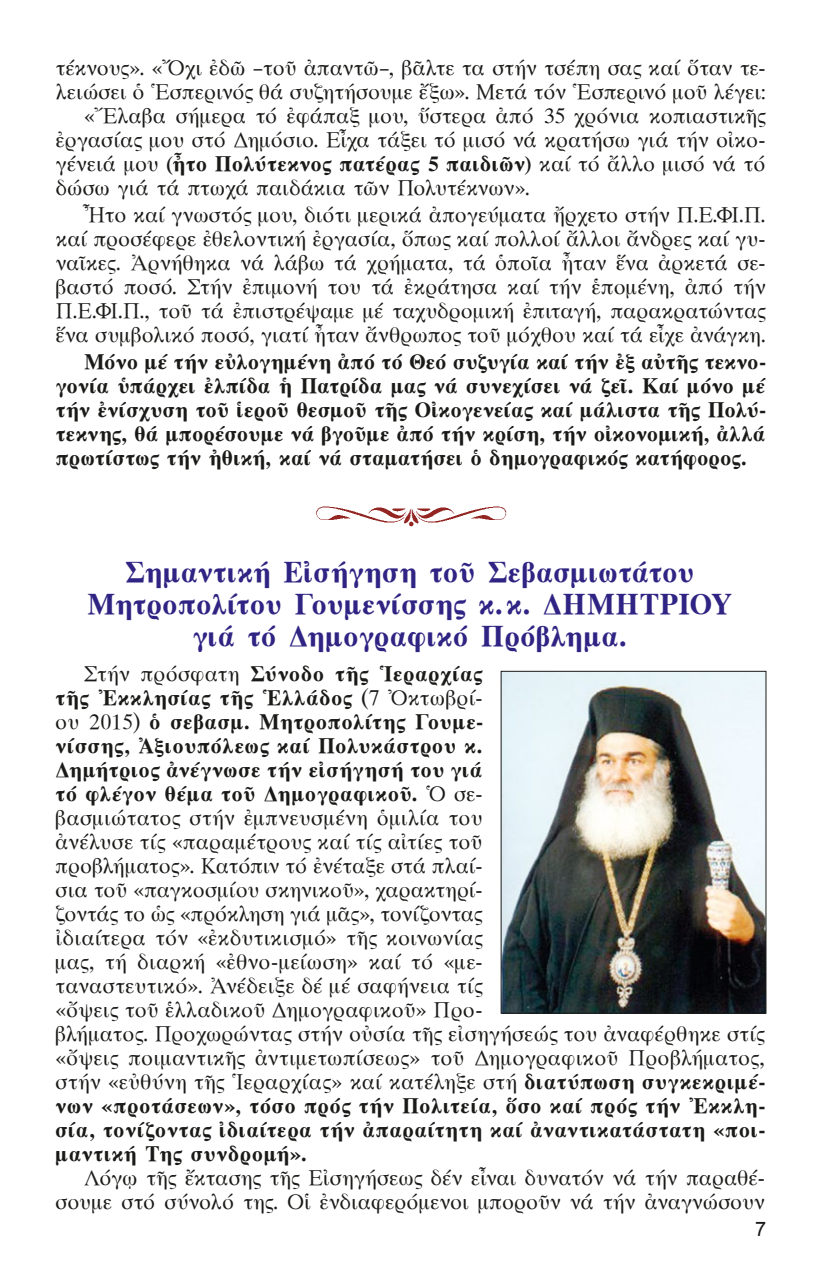
<style>
.page{position:relative;width:823px;height:1276px;background:#fff}
.page>*{position:absolute;margin:0;border:0;box-sizing:border-box;transform-origin:0 0}
.t1{font:700 30px/32px "Mg Old Times UC Pol";color:#2f2483;text-align:center}
.t2{font:22px/24px "Mg Old Times UC Pol Normal";color:#1a1a18}
.t3{font:700 22px/24px "Mg Old Times UC Pol";letter-spacing:.005em;color:#1a1a18;text-align:justify}
.t4{font:20px "Arial";color:#1a1a18}
.s1{font-family:"Mg Old Times UC Pol Normal";font-weight:400}
.s2{font-family:"Mg Old Times UC Pol";font-weight:700}
</style>
<div class="page">
<img style="left:502px;top:673px;width:262px;height:338px">
<div style="left:500px;top:671px;width:266px;height:342px;border:1px solid #1a1a18"></div>
<img style="left:315px;top:506px;width:192px;height:21px">
<p class="t2" style="left:56px;top:57px;width:711px;text-align:right">τέκνους». «Ὄχι ἐδῶ –τοῦ ἀπαντῶ–, βᾶλτε τα στήν τσέπη σας καί ὅταν τε&shy;λειώσει ὁ Ἑσπερινός θά συζητήσουμε ἔξω». Μετά τόν Ἑσπερινό μοῦ λέγει: «Ἔλαβα σήμερα τό ἐφάπαξ μου, ὕστερα ἀπό 35 χρόνια κοπιαστικῆς ἐργασίας μου στό Δημόσιο. Εἶχα τάξει τό μισό νά κρατήσω γιά τήν οἰκο-</p>
<p class="t3" style="left:56px;top:152px;width:711px"><span class="s1">γένειά μου</span> (ἦτο Πολύτεκνος πατέρας 5 παιδιῶν) <span class="s1">καί τό ἄλλο μισό νά τό</span></p>
<p class="t2" style="left:85px;top:175px;width:682px;line-height:26.8px;text-indent:-28px">δώσω γιά τά πτωχά παιδάκια τῶν Πολυτέκνων».<br>Ἦτο καί γνωστός μου, διότι μερικά ἀπογεύματα ἤρχετο στήν Π.Ε.ΦΙ.Π.</p>
<p class="t2" style="left:56px;top:227px;width:711px;text-align:justify">καί προσέφερε ἐθελοντική ἐργασία, ὅπως καί πολλοί ἄλλοι ἄνδρες καί γυ&shy;ναῖκες. Ἀρνήθηκα νά λάβω τά χρήματα, τά ὁποῖα ἦταν ἕνα ἀρκετά σε&shy;βαστό ποσό. Στήν ἐπιμονή του τά ἐκράτησα καί τήν ἑπομένη, ἀπό τήν Π.Ε.ΦΙ.Π., τοῦ τά ἐπιστρέψαμε μέ ταχυδρομική ἐπιταγή, παρακρατώντας ἕνα συμβολικό ποσό, γιατί ἦταν ἄνθρωπος τοῦ μόχθου καί τά εἶχε ἀνάγκη.</p>
<p class="t3" style="left:56px;top:350px;width:711px;text-indent:28px">Μόνο μέ τήν εὐλογημένη ἀπό τό Θεό συζυγία καί τήν ἐξ αὐτῆς τεκνο&shy;γονία ὑπάρχει ἐλπίδα ἡ Πατρίδα μας νά συνεχίσει νά ζεῖ. Καί μόνο μέ τήν ἐνίσχυση τοῦ ἱεροῦ θεσμοῦ τῆς Οἰκογενείας καί μάλιστα τῆς Πολύ&shy;τεκνης, θά μπορέσουμε νά βγοῦμε ἀπό τήν κρίση, τήν οἰκονομική, ἀλλά πρωτίστως τήν ἠθική, καί νά σταματήσει ὁ δημογραφικός κατήφορος.</p>
<h1 class="t1" style="left:88px;top:556px;width:646px">Σημαντική Εἰσήγηση τοῦ Σεβασμιωτάτου<br>Μητροπολίτου Γουμενίσσης κ.κ. ΔΗΜΗΤΡΙΟΥ γιά τό Δημογραφικό Πρόβλημα.</h1>
<p class="t3" style="left:56px;top:662px;width:428px;text-indent:28px"><span class="s1">Στήν πρόσφατη</span> Σύνοδο τῆς Ἱεραρχίας τῆς Ἐκκλησίας τῆς Ἑλλάδος <span class="s1">(7 Ὀκτωβρί&shy;ου 2015)</span> ὁ σεβασμ. Μητροπολίτης Γουμε&shy;νίσσης, Ἀξιουπόλεως καί Πολυκάστρου κ.<br>Δημήτριος ἀνέγνωσε τήν εἰσήγησή του γιά τό φλέγον θέμα τοῦ Δημογραφικοῦ. <span class="s1">Ὁ σε-</span></p>
<p class="t2" style="left:56px;top:806px;width:710px">βασμιώτατος στήν ἐμπνευσμένη ὁμιλία του<br>ἀνέλυσε τίς «παραμέτρους καί τίς αἰτίες τοῦ<br>προβλήματος». Κατόπιν τό ἐνέταξε στά πλαί-<br>σια τοῦ «παγκοσμίου σκηνικοῦ», χαρακτηρί-<br>ζοντάς το ὡς «πρόκληση γιά μᾶς», τονίζοντας<br>ἰδιαίτερα τόν «ἐκδυτικισμό» τῆς κοινωνίας<br>μας, τή διαρκή «ἐθνο-μείωση» καί τό «με-<br>ταναστευτικό». Ἀνέδειξε δέ μέ σαφήνεια τίς<br>«ὄψεις τοῦ ἑλλαδικοῦ Δημογραφικοῦ» Προ-<br>βλήματος. Προχωρώντας στήν οὐσία τῆς εἰσηγήσεώς του ἀναφέρθηκε στίς «ὄψεις ποιμαντικῆς ἀντιμετωπίσεως» τοῦ Δημογραφικοῦ Προβλήματος, στήν «εὐθύνη τῆς Ἱεραρχίας» καί κατέληξε στή <span class="s2">διατύπωση συγκεκριμέ-</span></p>
<p class="t3" style="left:56px;top:1094px;width:710px">νων «προτάσεων», τόσο πρός τήν Πολιτεία, ὅσο καί πρός τήν Ἐκκλη&shy;σία, τονίζοντας ἰδιαίτερα τήν ἀπαραίτητη καί ἀναντικατάστατη «ποι&shy;μαντική Της συνδρομή».</p>
<p class="t2" style="left:56px;top:1166px;width:710px;text-align:right">Λόγῳ τῆς ἔκτασης τῆς Εἰσηγήσεως δέν εἶναι δυνατόν νά τήν παραθέ&shy;σουμε στό σύνολό της. Οἱ ἐνδιαφερόμενοι μποροῦν νά τήν ἀναγνώσουν</p>
<p class="t4" style="left:754px;top:1215px;width:13px">7</p>
</div>
